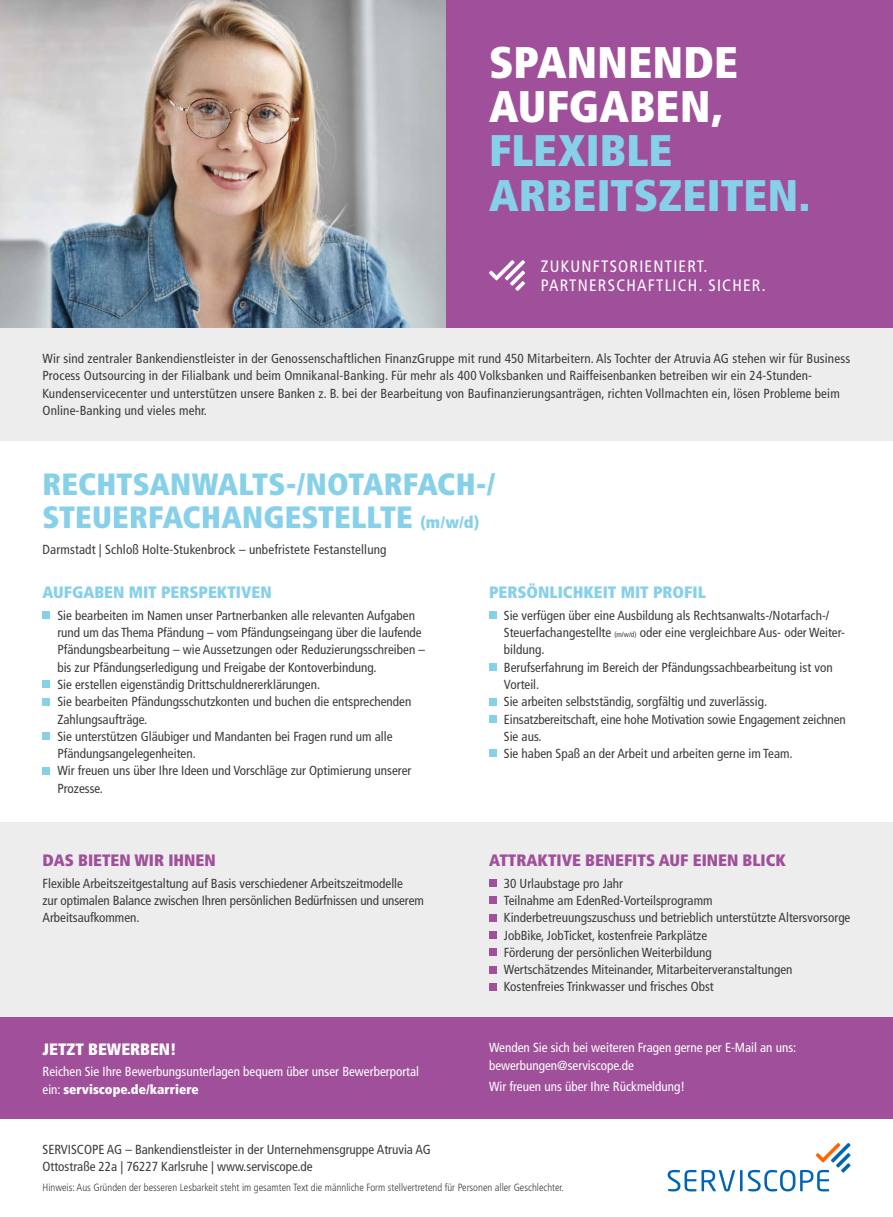
<style>
.page{position:relative;width:893px;height:1217px;background:#fff}
.page>*{position:absolute;margin:0;border:0;box-sizing:border-box;transform-origin:0 0}
.t1{font:900 condensed 44.25px/44.2px "Frutiger LT Std";letter-spacing:.005em;color:#87d0ea}
.t2{font:900 condensed 44.25px/44.2px "Frutiger LT Std";letter-spacing:.005em;color:#fff}
.t3{font:900 condensed 30.75px/33px "Frutiger LT Std";letter-spacing:.005em;color:#87d0ea}
.t4{font:900 condensed 16.5px "Frutiger LT Std";color:#a0509a}
.t5{font:900 condensed 16.5px "Frutiger LT Std";color:#87d0ea}
.t6{font:condensed 16.5px/19.5px "Frutiger LT Std";letter-spacing:.075em;color:#fff}
.t7{font:900 condensed 16.5px "Frutiger LT Std";color:#fff}
.t8{font:condensed 13.2px/17.2px "Frutiger LT Std";color:#3c3c3c}
.t9{font:condensed 13.2px/17.2px "Frutiger LT Std";color:#fff}
.t10{font:300 condensed 10.5px "Frutiger LT Std";color:#3c3c3c}
.s1{font-size:16.5px}
.s2{font-size:7.5px}
.s3{font-weight:900}
</style>
<div class="page">
<div style="left:0;top:327px;width:893px;height:113px;background:#ededed"></div>
<div style="left:0;top:1016px;width:468px;height:102px;background:#a0509a"></div>
<div style="left:446px;top:1016px;width:447px;height:102px;background:#a0509a"></div>
<div style="left:446px;top:821px;width:447px;height:195px;background:#ededed"></div>
<div style="left:489px;top:879px;width:7px;height:7px;background:#a0509a"></div>
<div style="left:489px;top:896px;width:7px;height:7px;background:#a0509a"></div>
<div style="left:489px;top:913px;width:7px;height:8px;background:#a0509a"></div>
<div style="left:489px;top:931px;width:7px;height:7px;background:#a0509a"></div>
<div style="left:489px;top:948px;width:7px;height:7px;background:#a0509a"></div>
<div style="left:489px;top:965px;width:7px;height:7px;background:#a0509a"></div>
<div style="left:489px;top:982px;width:7px;height:8px;background:#a0509a"></div>
<div style="left:0;top:821px;width:468px;height:195px;background:#ededed"></div>
<svg style="left:668px;top:1143px;width:183px;height:48px"></svg>
<div style="left:43px;top:611px;width:7px;height:7px;background:#87d0ea"></div>
<div style="left:43px;top:680px;width:7px;height:7px;background:#87d0ea"></div>
<div style="left:43px;top:698px;width:7px;height:7px;background:#87d0ea"></div>
<div style="left:43px;top:732px;width:7px;height:7px;background:#87d0ea"></div>
<div style="left:43px;top:767px;width:7px;height:7px;background:#87d0ea"></div>
<div style="left:489px;top:611px;width:7px;height:7px;background:#87d0ea"></div>
<div style="left:489px;top:663px;width:7px;height:7px;background:#87d0ea"></div>
<div style="left:489px;top:698px;width:7px;height:7px;background:#87d0ea"></div>
<div style="left:489px;top:715px;width:7px;height:7px;background:#87d0ea"></div>
<div style="left:489px;top:749px;width:7px;height:7px;background:#87d0ea"></div>
<img style="left:0;top:0;width:446px;height:327px">
<div style="left:446px;top:0;width:447px;height:327px;background:#a0509a"></div>
<svg style="left:489px;top:260px;width:36px;height:31px"></svg>
<h1 class="t2" style="left:489px;top:40px;width:250px">SPANNENDE<br>AUFGABEN,</h1>
<h1 class="t1" style="left:489px;top:129px;width:323px">FLEXIBLE<br>ARBEITSZEITEN.</h1>
<p class="t6" style="left:541px;top:256px;width:226px">ZUKUNFTSORIENTIERT.<br>PARTNERSCHAFTLICH. SICHER.</p>
<p class="t8" style="left:43px;top:350px;width:809px">Wir sind zentraler Bankendienstleister in der Genossenschaftlichen FinanzGruppe mit rund 450 Mitarbeitern. Als Tochter der Atruvia AG stehen wir für Business Process Outsourcing in der Filialbank und beim Omnikanal-Banking. Für mehr als 400 Volksbanken und Raiffeisenbanken betreiben wir ein 24-Stunden-Kundenservicecenter und unterstützen unsere Banken z. B. bei der Bearbeitung von Baufinanzierungsanträgen, richten Vollmachten ein, lösen Probleme beim Online-Banking und vieles mehr.</p>
<h2 class="t3" style="left:43px;top:468px;width:455px">RECHTSANWALTS-/NOTARFACH-/<br>STEUERFACHANGESTELLTE <span class="s1">(m/w/d)</span></h2>
<p class="t8" style="left:43px;top:541px;width:346px">Darmstadt | Schloß Holte-Stukenbrock – unbefristete Festanstellung</p>
<p class="t5" style="left:43px;top:582px;width:231px">AUFGABEN MIT PERSPEKTIVEN</p>
<p class="t8" style="left:57px;top:606px;width:369px">Sie bearbeiten im Namen unser Partnerbanken alle relevanten Aufgaben rund um das Thema Pfändung – vom Pfändungseingang über die laufende Pfändungsbearbeitung – wie Aussetzungen oder Reduzierungsschreiben – bis zur Pfändungserledigung und Freigabe der Kontoverbindung.<br>Sie erstellen eigenständig Drittschuldnererklärungen.<br>Sie bearbeiten Pfändungsschutzkonten und buchen die entsprechenden Zahlungsaufträge.<br>Sie unterstützen Gläubiger und Mandanten bei Fragen rund um alle Pfändungsangelegenheiten.<br>Wir freuen uns über Ihre Ideen und Vorschläge zur Optimierung unserer Prozesse.</p>
<p class="t5" style="left:489px;top:582px;width:218px">PERSÖNLICHKEIT MIT PROFIL</p>
<p class="t8" style="left:504px;top:606px;width:343px">Sie verfügen über eine Ausbildung als Rechtsanwalts-/Notarfach-/ Steuerfachangestellte <span class="s2">(m/w/d)</span> oder eine vergleichbare Aus- oder Weiter&shy;bildung.<br>Berufserfahrung im Bereich der Pfändungssachbearbeitung ist von Vorteil.<br>Sie arbeiten selbstständig, sorgfältig und zuverlässig.<br>Einsatzbereitschaft, eine hohe Motivation sowie Engagement zeichnen Sie aus.<br>Sie haben Spaß an der Arbeit und arbeiten gerne im Team.</p>
<p class="t4" style="left:43px;top:850px;width:175px">DAS BIETEN WIR IHNEN</p>
<p class="t8" style="left:43px;top:874px;width:383px">Flexible Arbeitszeitgestaltung auf Basis verschiedener Arbeitszeitmodelle<br>zur optimalen Balance zwischen Ihren persönlichen Bedürfnissen und unserem<br>Arbeitsaufkommen.</p>
<p class="t4" style="left:489px;top:850px;width:298px">ATTRAKTIVE BENEFITS AUF EINEN BLICK</p>
<p class="t8" style="left:504px;top:874px;width:348px">30 Urlaubstage pro Jahr<br>Teilnahme am EdenRed-Vorteilsprogramm<br>Kinderbetreuungszuschuss und betrieblich unterstützte Altersvorsorge JobBike, JobTicket, kostenfreie Parkplätze<br>Förderung der persönlichen Weiterbildung<br>Wertschätzendes Miteinander, Mitarbeiterveranstaltungen Kostenfreies Trinkwasser und frisches Obst</p>
<p class="t7" style="left:43px;top:1038px;width:136px">JETZT BEWERBEN!</p>
<p class="t9" style="left:43px;top:1062px;width:378px">Reichen Sie Ihre Bewerbungsunterlagen bequem über unser Bewerberportal ein: <span class="s3">serviscope.de/karriere</span></p>
<p class="t9" style="left:489px;top:1038px;width:309px">Wenden Sie sich bei weiteren Fragen gerne per E-Mail an uns: bewerbungen@serviscope.de</p>
<p class="t9" style="left:489px;top:1077px;width:198px">Wir freuen uns über Ihre Rückmeldung!</p>
<p class="t8" style="left:43px;top:1140px;width:390px">SERVISCOPE AG – Bankendienstleister in der Unternehmensgruppe Atruvia AG<br>Ottostraße 22a | 76227 Karlsruhe | www.serviscope.de</p>
<p class="t10" style="left:43px;top:1181px;width:523px">Hinweis: Aus Gründen der besseren Lesbarkeit steht im gesamten Text die männliche Form stellvertretend für Personen aller Geschlechter.</p>
</div>
